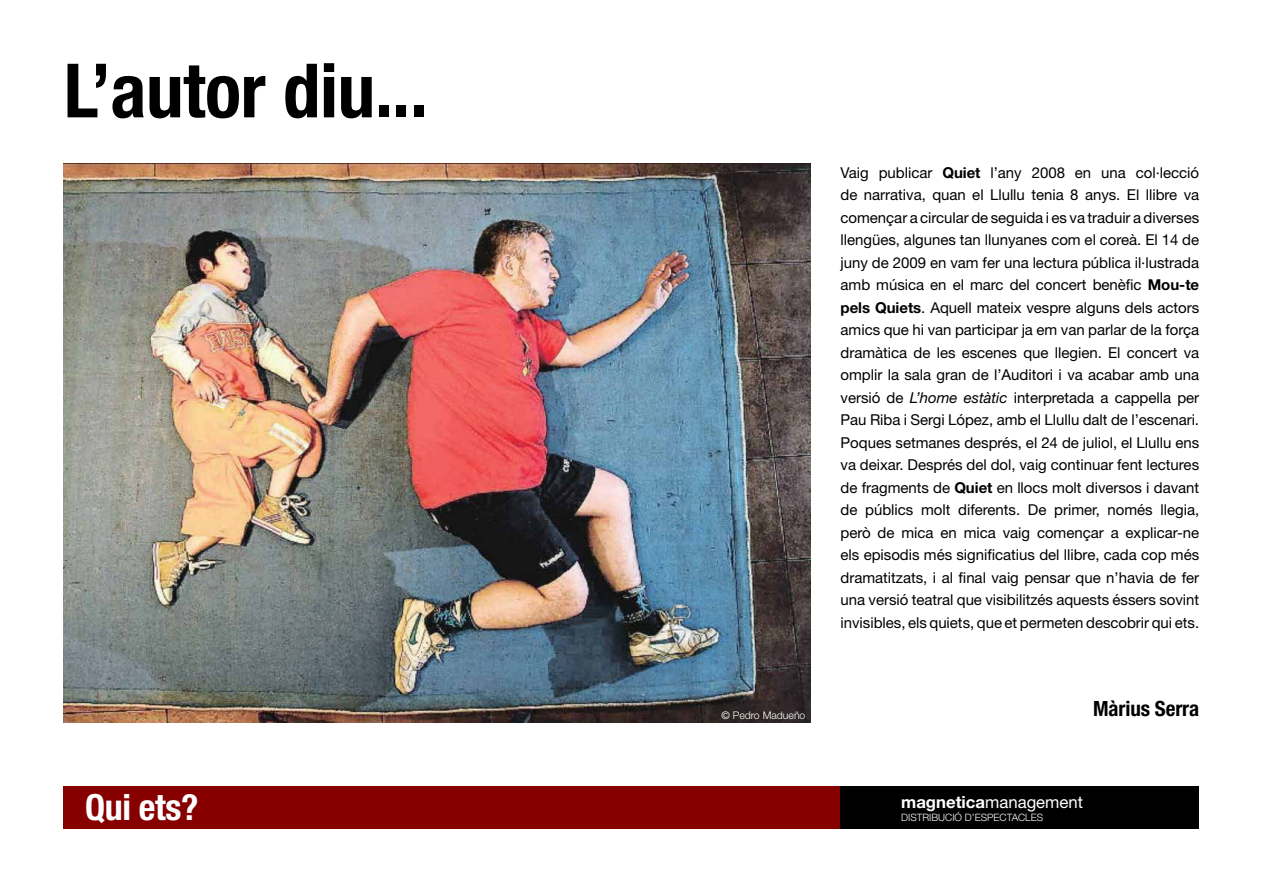
<style>
.page{position:relative;width:1263px;height:893px;background:#fff}
.page>*{position:absolute;margin:0;border:0;box-sizing:border-box;transform-origin:0 0}
.t1{font:700 condensed 75px "Helvetica Neue LT Std";letter-spacing:-.005em;color:#000}
.t2{font:700 condensed 36px "Helvetica Neue LT Std";letter-spacing:-.01em;color:#fff}
.t3{font:700 condensed 21px "Helvetica Neue LT Std";letter-spacing:-.005em;color:#000}
.t4{font:16.8px "Helvetica Neue LT Std";color:#fff}
.t5{font:15px/22.5px "Helvetica Neue LT Std";color:#000;text-align:justify}
.t6{font:300 10.5px "Helvetica Neue LT Std";color:#fff}
.t7{font:300 10.2px "Helvetica Neue LT Std";color:#fff}
.s1{font-weight:400}
.s2{font-weight:700}
.s3{font-style:italic}
</style>
<div class="page">
<div style="left:64px;top:787px;width:778px;height:42px;background:#870000"></div>
<div style="left:840px;top:787px;width:359px;height:42px;background:#000"></div>
<img style="left:64px;top:164px;width:747px;height:559px">
<h1 class="t1" style="left:64px;top:45px;width:366px">L’autor diu...</h1>
<h2 class="t2" style="left:85px;top:785px;width:115px">Qui ets?</h2>
<p class="t6" style="left:721px;top:708px;width:86px"><span class="s1">©</span> Pedro Madueño</p>
<p class="t5" style="left:840px;top:161px;width:360px">Vaig publicar <span class="s2">Quiet</span> l’any 2008 en una col·lecció de narrativa, quan el Llullu tenia 8 anys. El llibre va començar a circular de seguida i es va traduir a diverses llengües, algunes tan llunyanes com el coreà. El 14 de juny de 2009 en vam fer una lectura pública il·lustrada amb música en el marc del concert benèfic <span class="s2">Mou-te pels Quiets</span>. Aquell mateix vespre alguns dels actors amics que hi van participar ja em van parlar de la força dramàtica de les escenes que llegien. El concert va omplir la sala gran de l’Auditori i va acabar amb una versió de <span class="s3">L’home estàtic</span> interpretada a cappella per Pau Riba i Sergi López, amb el Llullu dalt de l’escenari.<br>Poques setmanes després, el 24 de juliol, el Llullu ens va deixar. Després del dol, vaig continuar fent lectures de fragments de <span class="s2">Quiet</span> en llocs molt diversos i davant de públics molt diferents. De primer, només llegia, però de mica en mica vaig començar a explicar-ne els episodis més significatius del llibre, cada cop més dramatitzats, i al final vaig pensar que n’havia de fer una versió teatral que visibilitzés aquests éssers sovint invisibles, els quiets, que et permeten descobrir qui ets.</p>
<h3 class="t3" style="left:1093px;top:696px;width:108px">Màrius Serra</h3>
<p class="t4" style="left:901px;top:792px;width:183px"><span class="s2">magnetica</span>management</p>
<p class="t7" style="left:901px;top:811px;width:144px">DISTRIBUCIÓ D’ESPECTACLES</p>
</div>
